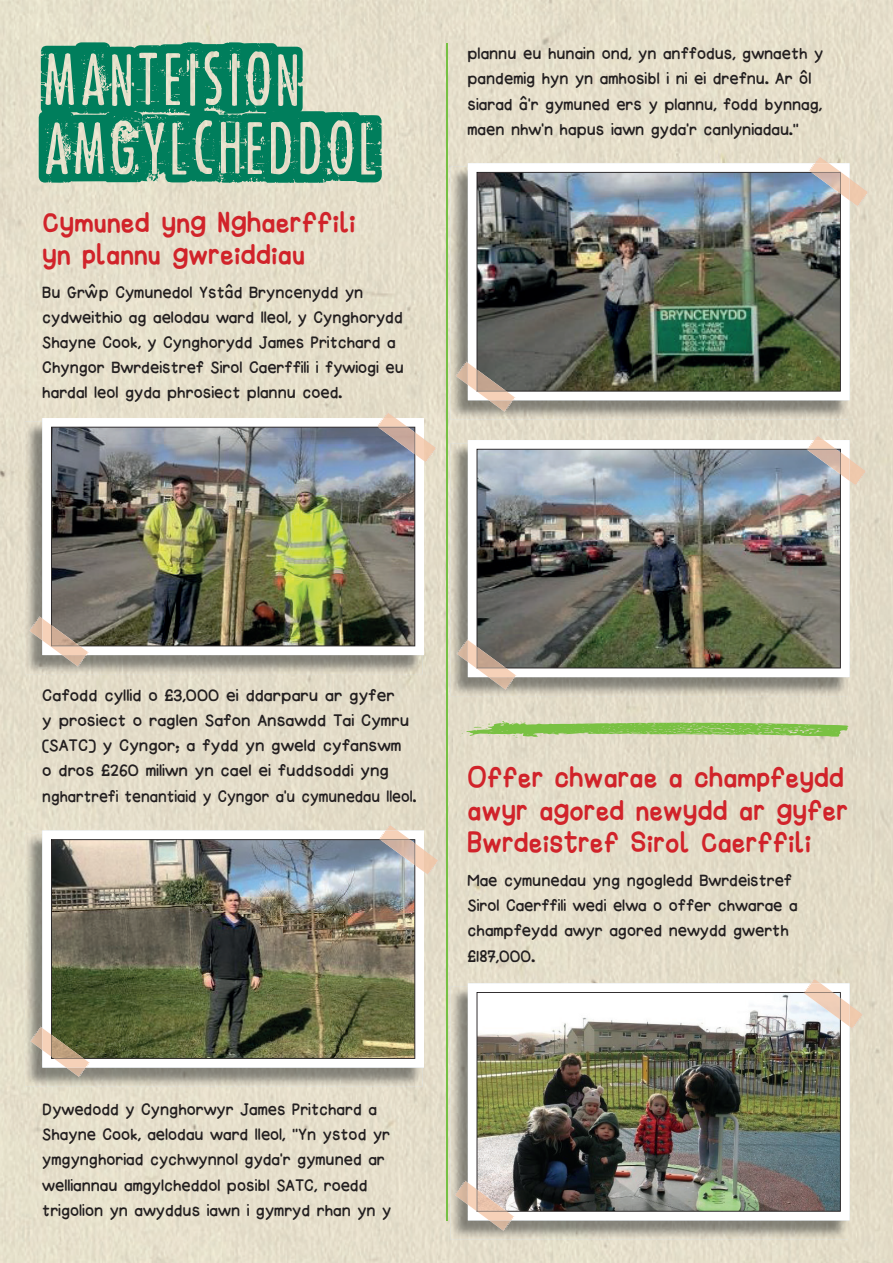
<style>
.page{position:relative;width:893px;height:1263px;background:#e5deca}
.page>*{position:absolute;margin:0;border:0;box-sizing:border-box;transform-origin:0 0}
.t1{font:72px/69px "Punk Rock Show";color:#007e5c;scale:.96 1}
.t2{font:27px/32.4px "Happy Marker";color:#d1232a;scale:.95 1}
.t3{font:27px/32.4px "Happy Marker";color:#d1232a;scale:.96 1}
.t4{font:21px/25.2px "Happy Fun Marker Time";color:#231f20;scale:.96 1}
.t5{font:21px/25.2px "Happy Fun Marker Time";color:#231f20}
.s1{font-family:"Happy Marker";font-size:15px}
</style>
<div class="page">
<hr style="left:446px;top:43px;width:2px;height:1177px;background:#76c043">
<img style="left:25px;top:421px;width:397px;height:253px">
<svg style="left:42px;top:418px;width:382px;height:237px"></svg>
<img style="left:51px;top:427px;width:364px;height:219px">
<img style="left:384px;top:412px;width:53px;height:51px">
<svg style="left:377px;top:418px;width:47px;height:43px"></svg>
<img style="left:378px;top:427px;width:37px;height:27px">
<img style="left:29px;top:616px;width:58px;height:51px">
<svg style="left:42px;top:618px;width:47px;height:37px"></svg>
<img style="left:51px;top:625px;width:29px;height:21px">
<img style="left:450px;top:167px;width:398px;height:252px">
<svg style="left:468px;top:163px;width:381px;height:237px"></svg>
<img style="left:477px;top:172px;width:364px;height:220px">
<img style="left:814px;top:156px;width:55px;height:51px">
<svg style="left:808px;top:163px;width:41px;height:37px"></svg>
<img style="left:811px;top:172px;width:29px;height:22px">
<img style="left:455px;top:361px;width:58px;height:51px">
<svg style="left:468px;top:363px;width:48px;height:37px;background:#a79a8e"></svg>
<img style="left:450px;top:443px;width:398px;height:253px">
<svg style="left:468px;top:440px;width:381px;height:237px"></svg>
<img style="left:477px;top:449px;width:364px;height:219px">
<img style="left:813px;top:435px;width:54px;height:51px">
<svg style="left:807px;top:440px;width:42px;height:41px"></svg>
<img style="left:806px;top:449px;width:34px;height:25px">
<img style="left:456px;top:639px;width:59px;height:51px">
<svg style="left:468px;top:640px;width:49px;height:37px"></svg>
<img style="left:477px;top:647px;width:29px;height:21px">
<img style="left:25px;top:834px;width:397px;height:252px">
<svg style="left:42px;top:830px;width:382px;height:237px"></svg>
<img style="left:51px;top:839px;width:364px;height:220px">
<img style="left:386px;top:824px;width:53px;height:51px">
<svg style="left:379px;top:830px;width:45px;height:42px"></svg>
<img style="left:380px;top:840px;width:35px;height:25px">
<img style="left:30px;top:1026px;width:57px;height:51px">
<svg style="left:42px;top:1028px;width:48px;height:39px"></svg>
<img style="left:51px;top:1035px;width:33px;height:23px">
<img style="left:450px;top:987px;width:398px;height:252px">
<svg style="left:468px;top:983px;width:381px;height:237px"></svg>
<img style="left:477px;top:992px;width:364px;height:220px">
<img style="left:810px;top:978px;width:54px;height:51px">
<svg style="left:803px;top:983px;width:46px;height:43px"></svg>
<img style="left:803px;top:992px;width:37px;height:28px">
<img style="left:454px;top:1180px;width:57px;height:51px">
<svg style="left:468px;top:1183px;width:47px;height:37px"></svg>
<img style="left:477px;top:1189px;width:30px;height:22px">
<svg style="left:460px;top:721px;width:389px;height:17px;background:#a6cc7c"></svg>
<h1 class="t1" style="left:42px;top:41px;width:354px">MANTEISION<br>AMGYLCHEDDOL</h1>
<p class="t3" style="left:42px;top:204px;width:328px">Cymuned yng Nghaerffili yn plannu gwreiddiau</p>
<p class="t4" style="left:42px;top:279px;width:378px">Bu Grw^ p Cymunedol Ysta^d Bryncenydd yn cydweithio ag aelodau ward lleol, y Cynghorydd Shayne Cook, y Cynghorydd James Pritchard a Chyngor Bwrdeistref Sirol Caerffili i fywiogi eu hardal leol gyda phrosiect plannu coed.</p>
<p class="t4" style="left:468px;top:41px;width:372px">plannu eu hunain ond, yn anffodus, gwnaeth y pandemig hyn yn amhosibl i ni ei drefnu. Ar o^l siarad a^’r gymuned ers y plannu, fodd bynnag, maen nhw’n hapus iawn gyda’r canlyniadau.”</p>
<p class="t5" style="left:42px;top:683px;width:375px">Cafodd cyllid o <span class="s1">£</span>3,OOO ei ddarparu ar gyfer<br>y prosiect o raglen Safon Ansawdd Tai Cymru (SATC) y Cyngor; a fydd yn gweld cyfanswm<br>o dros <span class="s1">£</span>26O miliwn yn cael ei fuddsoddi yng nghartrefi tenantiaid y Cyngor a’u cymunedau lleol.</p>
<p class="t2" style="left:468px;top:760px;width:402px">Offer chwarae a champfeydd awyr agored newydd ar gyfer<br>Bwrdeistref Sirol Caerffili</p>
<p class="t4" style="left:468px;top:868px;width:345px">Mae cymunedau yng ngogledd Bwrdeistref<br>Sirol Caerffili wedi elwa o offer chwarae a champfeydd awyr agored newydd gwerth <span class="s1">£</span>187,OOO.</p>
<p class="t4" style="left:42px;top:1097px;width:365px">Dywedodd y Cynghorwyr James Pritchard a Shayne Cook, aelodau ward lleol, “Yn ystod yr ymgynghoriad cychwynnol gyda’r gymuned ar welliannau amgylcheddol posibl SATC, roedd trigolion yn awyddus iawn i gymryd rhan yn y</p>
</div>
